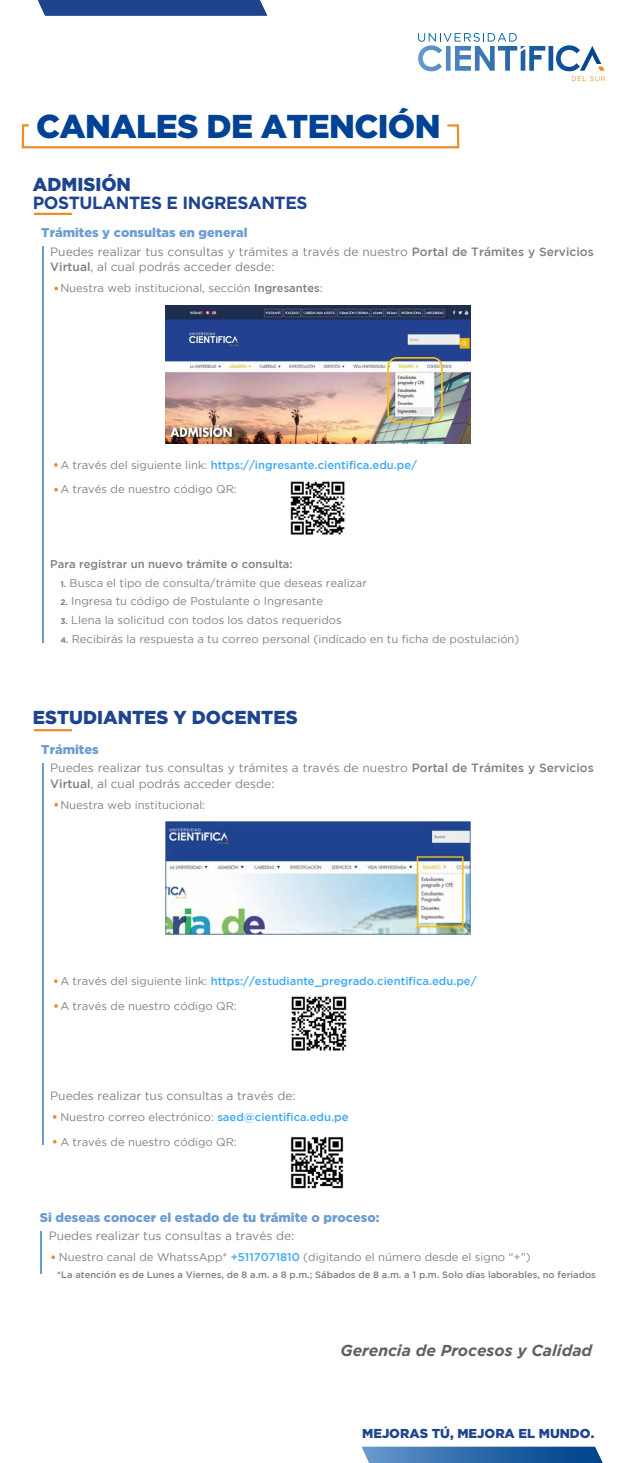
<style>
.page{position:relative;width:632px;height:1463px;background:#fff}
.page>*{position:absolute;margin:0;border:0;box-sizing:border-box;transform-origin:0 0}
.t1{font:900 33px "Gotham";letter-spacing:-.02em;color:#004294}
.t2{font:900 18.75px "Gotham";color:#1f448e}
.t3{font:700 17.62px "Gotham";letter-spacing:-.025em;color:#1f448e}
.t4{font:italic 700 15.75px "Gotham";color:#606060}
.t5{font:900 12.98px "Gotham";color:#1f448e}
.t6{font:900 12.75px "Gotham";color:#6c9dd1}
.t7{font:12px/15.8px "Gotham";color:#808080}
.t8{font:11.25px "Gotham";color:#808080}
.t9{font:500 11.25px "Gotham";color:#3fa9f5}
.t10{font:500 11.25px "Gotham";color:#808080}
.t11{font:500 9.38px "Gotham";color:#808080}
.s1{font-weight:500}
.s2{font-weight:400;color:#808080}
.s3{font-weight:700;font-size:8.25px}
.s4{font-weight:500;color:#3fa9f5}
</style>
<div class="page">
<svg style="left:418px;top:33px;width:187px;height:48px"></svg>
<svg style="left:21px;top:124px;width:439px;height:25px"></svg>
<svg style="left:38px;top:0;width:229px;height:16px;background:#274b92"></svg>
<hr style="left:42px;top:247px;width:1px;height:396px;background:#6c9dd1">
<svg style="left:362px;top:1446px;width:240px;height:16px;background:#3b73af"></svg>
<img style="left:166px;top:305px;width:304px;height:138px">
<div style="left:387px;top:357px;width:55px;height:65px;border:2px solid #ffc000;border-radius:9px"></div>
<svg style="left:54px;top:286px;width:4px;height:4px"></svg>
<svg style="left:54px;top:463px;width:4px;height:4px"></svg>
<svg style="left:54px;top:488px;width:4px;height:3px"></svg>
<hr style="left:34px;top:213px;width:38px;height:2px;background:#eb8e29">
<hr style="left:42px;top:763px;width:1px;height:381px;background:#6c9dd1">
<svg style="left:54px;top:802px;width:4px;height:4px"></svg>
<svg style="left:53px;top:1139px;width:4px;height:4px"></svg>
<hr style="left:40px;top:1231px;width:2px;height:42px;background:#6c9dd1">
<svg style="left:54px;top:979px;width:4px;height:4px"></svg>
<svg style="left:54px;top:1004px;width:4px;height:3px"></svg>
<hr style="left:34px;top:729px;width:38px;height:2px;background:#eb8e29">
<img style="left:166px;top:821px;width:304px;height:113px">
<img style="left:290px;top:481px;width:55px;height:54px">
<img style="left:290px;top:1136px;width:54px;height:53px">
<img style="left:291px;top:996px;width:55px;height:54px">
<h1 class="t1" style="left:36px;top:104px;width:406px">CANALES DE ATENCIÓN</h1>
<h2 class="t2" style="left:33px;top:171px;width:100px">ADMISIÓN</h2>
<h3 class="t3" style="left:33px;top:191px;width:276px">POSTULANTES E INGRESANTES</h3>
<p class="t6" style="left:41px;top:224px;width:208px">Trámites y consultas en general</p>
<p class="t7" style="left:50px;top:243px;width:544px">Puedes realizar tus consultas y trámites a través de nuestro <span class="s1">Portal de Trámites y Servicios<br>Virtual</span>, al cual podrás acceder desde:</p>
<p class="t8" style="left:60px;top:282px;width:264px">Nuestra web institucional, sección <span class="s1">Ingresantes</span>:</p>
<p class="t9" style="left:60px;top:458px;width:358px"><span class="s2">A través del siguiente link:</span> https://ingresante.cientifica.edu.pe/</p>
<p class="t8" style="left:60px;top:483px;width:178px">A través de nuestro código QR:</p>
<p class="t10" style="left:50px;top:557px;width:244px">Para registrar un nuevo trámite o consulta:</p>
<p class="t8" style="left:60px;top:576px;width:308px"><span class="s3">1.</span> Busca el tipo de consulta/trámite que deseas realizar</p>
<p class="t8" style="left:60px;top:595px;width:264px"><span class="s3">2.</span> Ingresa tu código de Postulante o Ingresante</p>
<p class="t8" style="left:60px;top:613px;width:283px"><span class="s3">3.</span> Llena la solicitud con todos los datos requeridos</p>
<p class="t8" style="left:60px;top:632px;width:460px"><span class="s3">4.</span> Recibirás la respuesta a tu correo personal (indicado en tu ficha de postulación)</p>
<h2 class="t2" style="left:33px;top:704px;width:266px">ESTUDIANTES Y DOCENTES</h2>
<p class="t6" style="left:41px;top:740px;width:59px">Trámites</p>
<p class="t7" style="left:50px;top:759px;width:544px">Puedes realizar tus consultas y trámites a través de nuestro <span class="s1">Portal de Trámites y Servicios<br>Virtual</span>, al cual podrás acceder desde:</p>
<p class="t8" style="left:60px;top:798px;width:146px">Nuestra web institucional:</p>
<p class="t9" style="left:60px;top:974px;width:417px"><span class="s2">A través del siguiente link:</span> https://estudiante_pregrado.cientifica.edu.pe/</p>
<p class="t8" style="left:60px;top:999px;width:178px">A través de nuestro código QR:</p>
<p class="t7" style="left:50px;top:1087px;width:247px">Puedes realizar tus consultas a través de:</p>
<p class="t8" style="left:60px;top:1110px;width:289px">Nuestro correo electrónico: <span class="s4">saed@cientifica.edu.pe</span></p>
<p class="t8" style="left:60px;top:1135px;width:178px">A través de nuestro código QR:</p>
<p class="t6" style="left:40px;top:1208px;width:341px">Si deseas conocer el estado de tu trámite o proceso:</p>
<p class="t7" style="left:49px;top:1227px;width:247px">Puedes realizar tus consultas a través de:</p>
<p class="t8" style="left:59px;top:1250px;width:473px">Nuestro canal de WhatssApp* <span class="s4">+5117071810</span> (digitando el número desde el signo “+”)</p>
<p class="t11" style="left:57px;top:1268px;width:540px">*La atención es de Lunes a Viernes, de 8 a.m. a 8 p.m.; Sábados de 8 a.m. a 1 p.m. Solo días laborables, no feriados</p>
<h3 class="t4" style="left:340px;top:1341px;width:253px">Gerencia de Procesos y Calidad</h3>
<p class="t5" style="left:362px;top:1424px;width:234px">MEJORAS TÚ, MEJORA EL MUNDO.</p>
</div>
